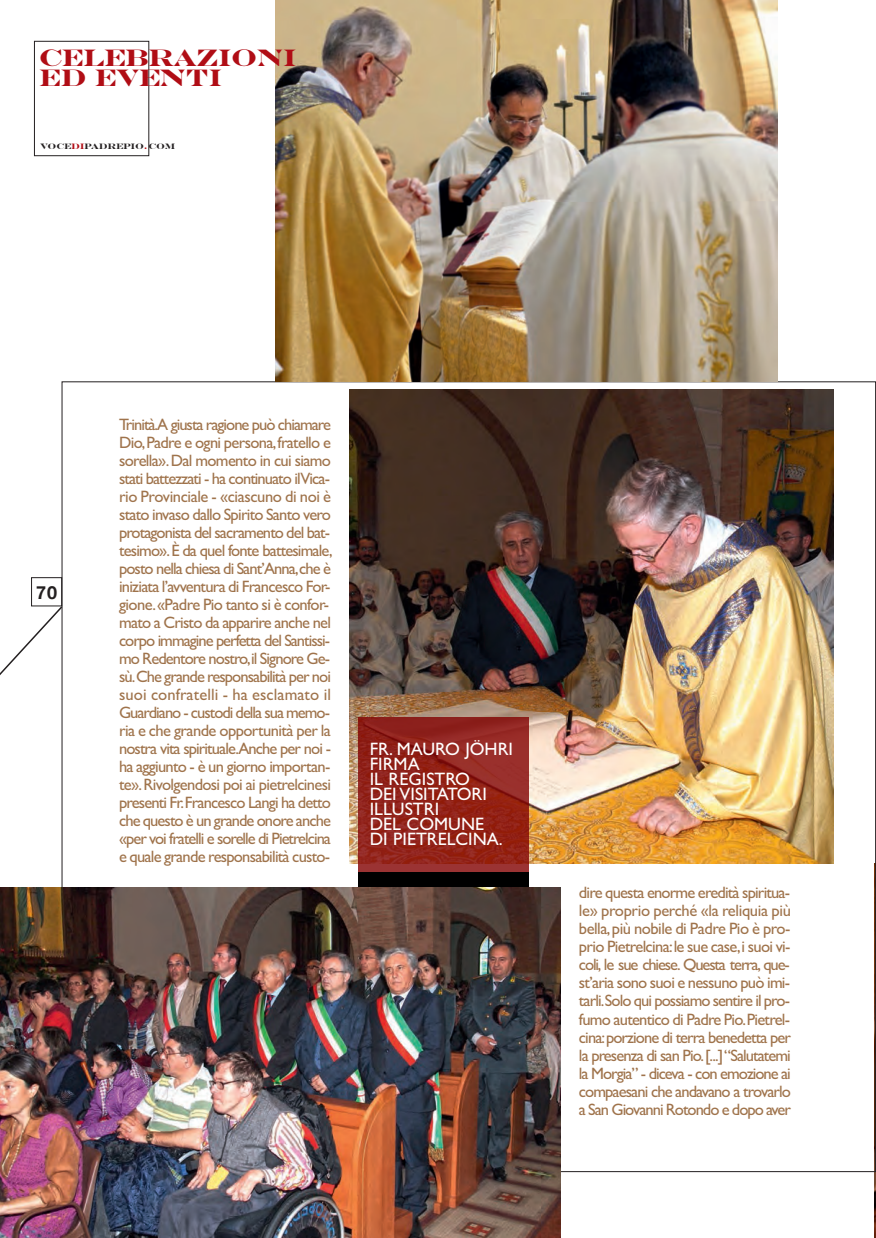
<style>
.page{position:relative;width:876px;height:1238px;background:#fff}
.page>*{position:absolute;margin:0;border:0;box-sizing:border-box;transform-origin:0 0}
.t1{font:700 24px/19.5px "Engravers";letter-spacing:-.035em;color:#b00d15}
.t2{font:18px/15px "Gill Sans";color:#fff}
.t3{font:700 18px "Helvetica Neue";color:#231f20}
.t4{font:16.5px/18px "Gill Sans";letter-spacing:-.055em;color:#9f734b}
.t5{font:700 7.95px "Engravers";letter-spacing:-.02em;color:#231f20}
.s1{color:#b00d15}
</style>
<div class="page">
<img style="left:874px;top:1171px;width:2px;height:66px">
<div style="left:31px;top:577px;width:31px;height:29px;border:1px solid #231f20"></div>
<svg style="left:0;top:604px;width:63px;height:84px"></svg>
<img style="left:349px;top:389px;width:484px;height:474px">
<img style="left:276px;top:0;width:501px;height:381px">
<div style="left:34px;top:41px;width:115px;height:115px;border:1px solid #231f20"></div>
<div style="left:358px;top:717px;width:170px;height:170px;background:#820101;opacity:.8"></div>
<div style="left:358px;top:871px;width:170px;height:16px;background:#000"></div>
<img style="left:0;top:887px;width:561px;height:350px">
<img style="left:0;top:1169px;width:63px;height:69px">
<h1 class="t1" style="left:39px;top:48px;width:259px">CELEBRAZIONI<br>ED EVENTI</h1>
<p class="t5" style="left:40px;top:141px;width:137px">VOCE<span class="s1">DI</span>PADREPIO<span class="s1">.</span>COM</p>
<p class="t3" style="left:36px;top:581px;width:23px">70</p>
<p class="t4" style="left:119px;top:415px;width:215px">Trinità.A giusta ragione può chiamare Dio, Padre e ogni persona, fratello e sorella». Dal momento in cui siamo stati battezzati - ha continuato il Vica&shy;rio Provinciale - «ciascuno di noi è stato invaso dallo Spirito Santo vero protagonista del sacramento del bat&shy;tesimo». È da quel fonte battesimale, posto nella chiesa di Sant’Anna,che è iniziata l’avventura di Francesco For&shy;gione. «Padre Pio tanto si è confor&shy;mato a Cristo da apparire anche nel corpo immagine perfetta del Santissi&shy;mo Redentore nostro,il Signore Ge&shy;sù.Che grande responsabilità per noi suoi confratelli - ha esclamato il Guardiano - custodi della sua memo&shy;ria e che grande opportunità per la nostra vita spirituale.Anche per noi - ha aggiunto - è un giorno importan&shy;te». Rivolgendosi poi ai pietrelcinesi presenti Fr.Francesco Langi ha detto che questo è un grande onore anche «per voi fratelli e sorelle di Pietrelcina e quale grande responsabilità custo-</p>
<p class="t2" style="left:370px;top:741px;width:145px">FR. MAURO JÖHRI<br>FIRMA<br>IL REGISTRO<br>DEI VISITATORI<br>ILLUSTRI<br>DEL COMUNE<br>DI PIETRELCINA.</p>
<p class="t4" style="left:579px;top:883px;width:213px;text-align:justify">dire questa enorme eredità spiritua&shy;le» proprio perché «la reliquia più bella, più nobile di Padre Pio è pro&shy;prio Pietrelcina:le sue case,i suoi vi&shy;coli, le sue chiese. Questa terra, que&shy;st’aria sono suoi e nessuno può imi&shy;tarli.Solo qui possiamo sentire il pro&shy;fumo autentico di Padre Pio.Pietrel&shy;cina:porzione di terra benedetta per la presenza di san Pio.[...] “Salutatemi la Morgia” - diceva - con emozione ai compaesani che andavano a trovarlo a San Giovanni Rotondo e dopo aver</p>
</div>
